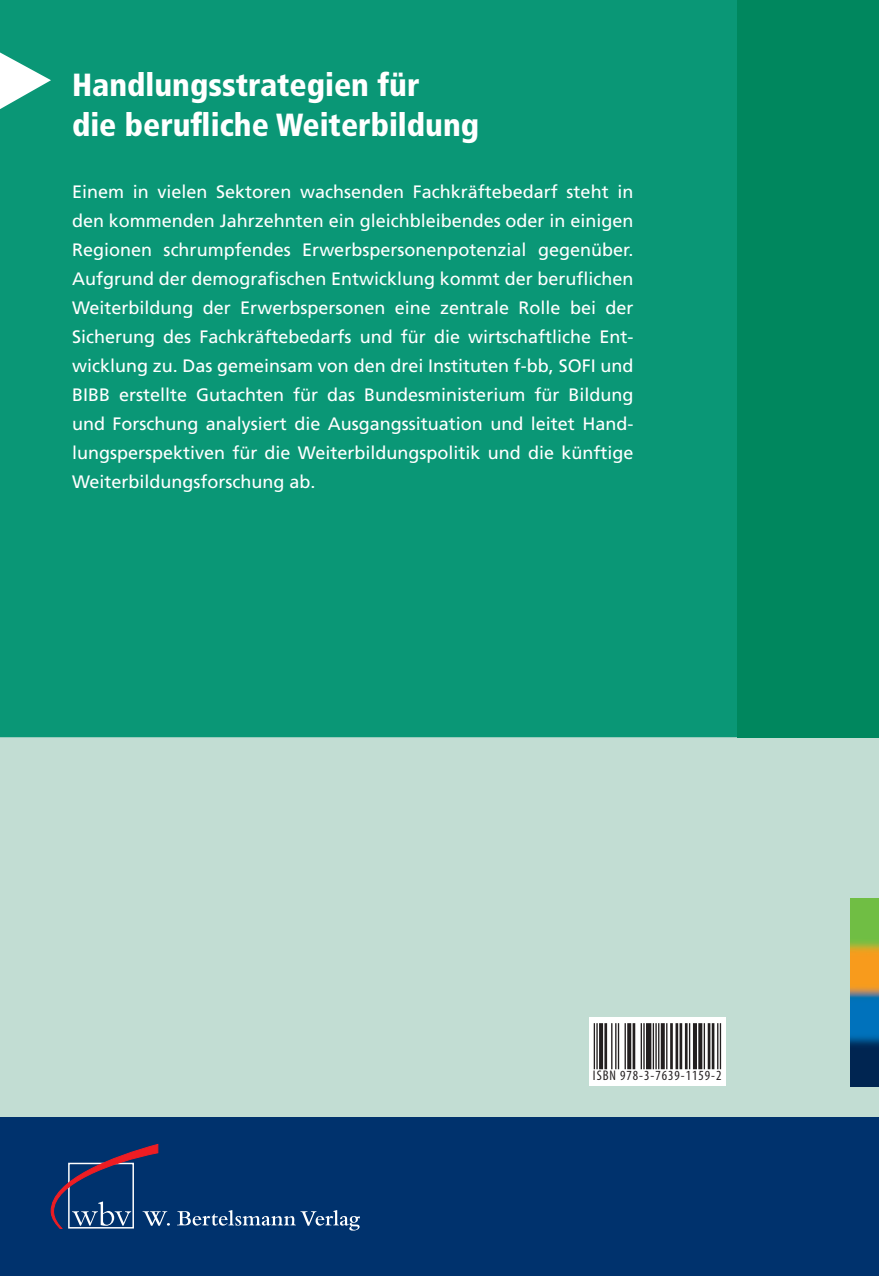
<style>
.page{position:relative;width:879px;height:1276px;background:#c2ddd3}
.page>*{position:absolute;margin:0;border:0;box-sizing:border-box;transform-origin:0 0}
.t1{font:900 condensed 32px/40px "Frutiger";color:#fff}
.t2{font:18px/29px "Frutiger";color:#fff;text-align:justify}
.t3{font:condensed 14px "Myriad Pro";letter-spacing:.07em;color:#231f20}
</style>
<div class="page">
<div style="left:737px;top:0;width:142px;height:737px;background:#00875e"></div>
<div style="left:0;top:1117px;width:879px;height:159px;background:#00326d"></div>
<div style="left:0;top:0;width:737px;height:737px;background:#0a9776"></div>
<svg style="left:0;top:52px;width:51px;height:57px;background:#83caba"></svg>
<svg style="left:51px;top:1144px;width:119px;height:84px"></svg>
<svg style="left:177px;top:1210px;width:183px;height:20px"></svg>
<img style="left:850px;top:899px;width:29px;height:187px">
<svg style="left:590px;top:1017px;width:136px;height:68px;background:#efefef"></svg>
<hr style="left:596px;top:1023px;width:2px;height:46px;background:#231f20">
<hr style="left:594px;top:1023px;width:1px;height:46px;background:#231f20">
<svg style="left:599px;top:1023px;width:4px;height:46px"></svg>
<hr style="left:604px;top:1023px;width:3px;height:46px;background:#231f20">
<hr style="left:624px;top:1023px;width:2px;height:46px;background:#231f20">
<hr style="left:618px;top:1023px;width:1px;height:46px;background:#231f20">
<hr style="left:615px;top:1023px;width:1px;height:46px;background:#231f20">
<hr style="left:611px;top:1023px;width:1px;height:46px;background:#231f20">
<svg style="left:627px;top:1023px;width:4px;height:46px"></svg>
<hr style="left:632px;top:1023px;width:3px;height:46px;background:#231f20">
<hr style="left:643px;top:1023px;width:1px;height:46px;background:#231f20">
<hr style="left:640px;top:1023px;width:2px;height:46px;background:#231f20">
<div style="left:646px;top:1023px;width:5px;height:46px;background:#231f20"></div>
<hr style="left:658px;top:1023px;width:1px;height:46px;background:#231f20">
<hr style="left:655px;top:1023px;width:2px;height:46px;background:#231f20">
<hr style="left:653px;top:1023px;width:1px;height:46px;background:#231f20">
<svg style="left:661px;top:1023px;width:4px;height:46px"></svg>
<hr style="left:666px;top:1023px;width:1px;height:46px;background:#231f20">
<hr style="left:685px;top:1023px;width:2px;height:46px;background:#231f20">
<hr style="left:679px;top:1023px;width:3px;height:46px;background:#231f20">
<hr style="left:675px;top:1023px;width:3px;height:46px;background:#231f20">
<hr style="left:670px;top:1023px;width:3px;height:46px;background:#231f20">
<hr style="left:689px;top:1023px;width:1px;height:46px;background:#231f20">
<svg style="left:698px;top:1023px;width:4px;height:46px"></svg>
<hr style="left:693px;top:1023px;width:4px;height:46px;background:#231f20">
<hr style="left:703px;top:1023px;width:2px;height:46px;background:#231f20">
<hr style="left:712px;top:1023px;width:2px;height:46px;background:#231f20">
<hr style="left:708px;top:1023px;width:2px;height:46px;background:#231f20">
<hr style="left:720px;top:1023px;width:1px;height:46px;background:#231f20">
<hr style="left:717px;top:1023px;width:1px;height:46px;background:#231f20">
<h1 class="t1" style="left:72px;top:67px;width:409px">Handlungsstrategien für<br>die berufliche Weiterbildung</h1>
<p class="t2" style="left:72px;top:178px;width:563px">Einem in vielen Sektoren wachsenden Fachkräftebedarf steht in den kommenden Jahrzehnten ein gleichbleibendes oder in einigen Regionen schrumpfendes Erwerbspersonenpotenzial gegenüber.<br>Aufgrund der demografischen Entwicklung kommt der beruflichen Weiterbildung der Erwerbspersonen eine zentrale Rolle bei der Siche rung des Fachkräftebedarfs und für die wirtschaftliche Ent&shy;wicklung zu. Das gemeinsam von den drei Instituten f-bb, SOFI und BIBB erstellte Gutachten für das Bundesministerium für Bildung und Forschung analysiert die Ausgangssituation und leitet Hand&shy;lungsperspektiven für die Weiterbildungspolitik und die künftige Weiterbildungsforschung ab.</p>
<p class="t3" style="left:593px;top:1067px;width:130px">ISBN 978-3-7639-1159-2</p>
</div>
